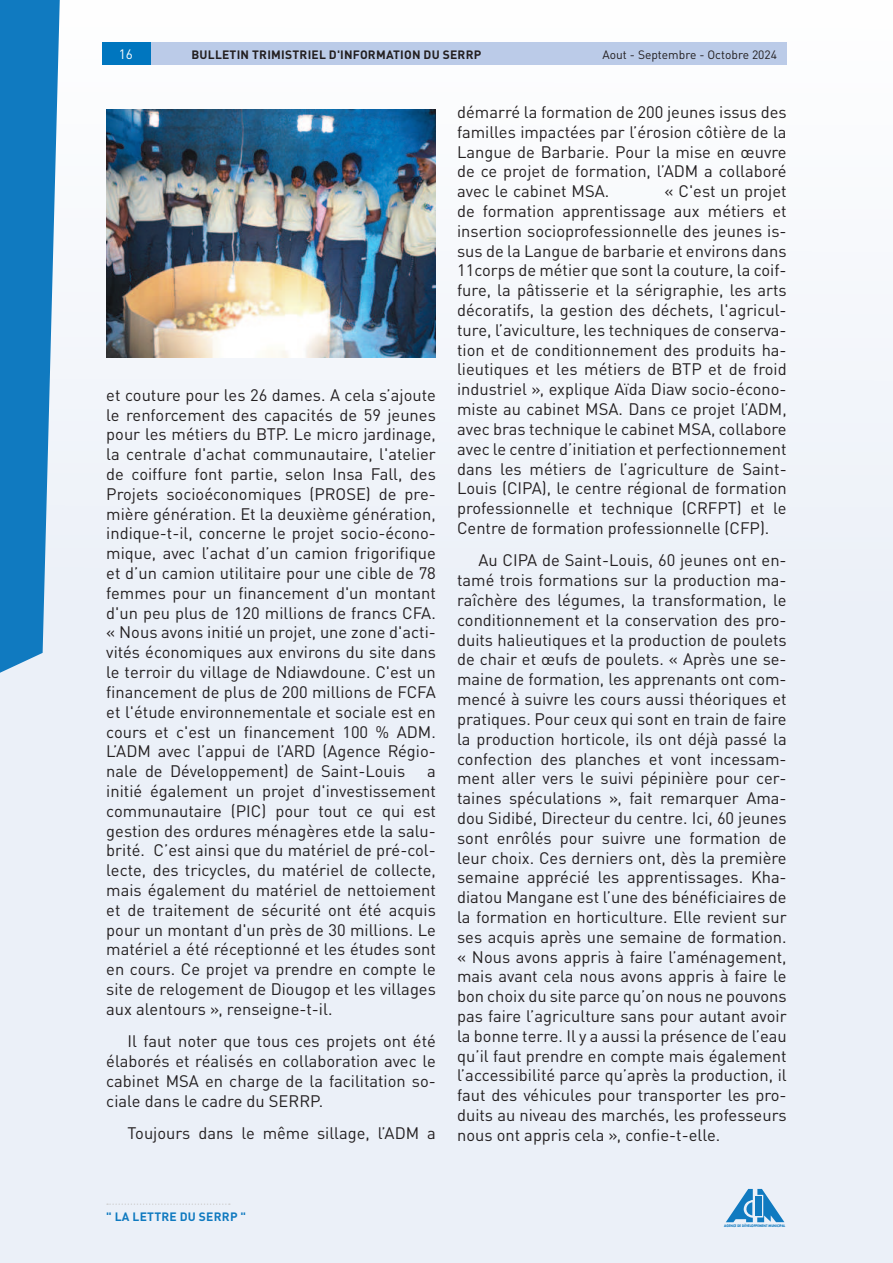
<style>
.page{position:relative;width:893px;height:1263px;background:#ebf0f8}
.page>*{position:absolute;margin:0;border:0;box-sizing:border-box;transform-origin:0 0}
.t1{font:16.5px/19.8px "DIN Pro";color:#231f20;text-align:justify}
.t2{font:13.5px "DIN Pro";color:#fff}
.t3{font:700 12px "DIN Pro";letter-spacing:.02em;color:#231f20}
.t4{font:12px "DIN Pro";color:#231f20}
.t5{font:700 12px "DIN Pro";letter-spacing:.02em;color:#107ac0}
.t6{font:700 3.3px "Futura";letter-spacing:.02em;color:#107ac0;scale:.83 1}
</style>
<div class="page">
<div style="left:102px;top:43px;width:624px;height:22px;background:#0076bf"></div>
<div style="left:151px;top:43px;width:636px;height:22px;background:#bbcbe8"></div>
<svg style="left:107px;top:1203px;width:123px;height:2px"></svg>
<svg style="left:0;top:0;width:66px;height:673px;background:#338dc9"></svg>
<svg style="left:726px;top:1189px;width:58px;height:33px"></svg>
<img style="left:106px;top:110px;width:330px;height:248px">
<p class="t2" style="left:119px;top:46px;width:16px">16</p>
<p class="t4" style="left:602px;top:48px;width:176px">Aout - Septembre - Octobre 2024</p>
<p class="t3" style="left:191px;top:48px;width:291px">BULLETIN TRIMISTRIEL D'INFORMATION DU SERRP</p>
<p class="t1" style="left:106px;top:383px;width:331px">et couture pour les 26 dames. A cela s’ajoute le renforcement des capacités de 59 jeunes pour les métiers du BTP. Le micro jardinage, la centrale d'achat communautaire, l'atelier de coiffure font partie, selon Insa Fall, des Projets socioéconomiques (PROSE) de pre&shy;mière génération. Et la deuxième génération, indique-t-il, concerne le projet socio-écono&shy;mique, avec l’achat d’un camion frigori昀椀que et d’un camion utilitaire pour une cible de 78 femmes pour un 昀椀nancement d'un montant d'un peu plus de 120 millions de francs CFA. « Nous avons initié un projet, une zone d'acti&shy;vités économiques aux environs du site dans le terroir du village de Ndiawdoune. C'est un昀椀nancement de plus de 200 millions de FCFA et l'étude environnementale et sociale est en cours et c'est un 昀椀nancement 100 % ADM.<br>L’ADM avec l’appui de l’ARD (Agence Régio&shy;nale de Développement) de Saint-Louis</p>
<p class="t1" style="left:106px;top:760px;width:331px;text-indent:321px">a initié également un projet d'investissement communautaire (PIC) pour tout ce qui est gestion des ordures ménagères etde la salu&shy;brité. C’est ainsi que du matériel de pré-col&shy;lecte, des tricycles, du matériel de collecte, mais également du matériel de nettoiement et de traitement de sécurité ont été acquis pour un montant d'un près de 30 millions. Le matériel a été réceptionné et les études sont en cours. Ce projet va prendre en compte le site de relogement de Diougop et les villages aux alentours », renseigne-t-il.</p>
<p class="t1" style="left:106px;top:1030px;width:331px;text-indent:21px">Il faut noter que tous ces projets ont été élaborés et réalisés en collaboration avec le cabinet MSA en charge de la facilitation so&shy;ciale dans le cadre du SERRP.</p>
<p class="t1" style="left:128px;top:1122px;width:310px">Toujours dans le même sillage, l’ADM a</p>
<p class="t1" style="left:457px;top:101px;width:331px">démarré la formation de 200 jeunes issus des familles impactées par l’érosion côtière de la Langue de Barbarie. Pour la mise en œuvre de ce projet de formation, l’ADM a collaboré avec le cabinet MSA.</p>
<p class="t1" style="left:457px;top:180px;width:331px;text-indent:207px">« C'est un projet de formation apprentissage aux métiers et insertion socioprofessionnelle des jeunes is&shy;sus de la Langue de barbarie et environs dans 11corps de métier que sont la couture, la coif&shy;fure, la pâtisserie et la sérigraphie, les arts décoratifs, la gestion des déchets, l'agricul&shy;ture, l’aviculture, les techniques de conserva&shy;tion et de conditionnement des produits ha&shy;lieutiques et les métiers de BTP et de froid industriel », explique Aïda Diaw socio-écono&shy;miste au cabinet MSA. Dans ce projet l’ADM, avec bras technique le cabinet MSA, collabore avec le centre d’initiation et perfectionnement dans les métiers de l’agriculture de Saint-Louis (CIPA), le centre régional de formation professionnelle et technique (CRFPT) et le Centre de formation professionnelle (CFP).</p>
<p class="t1" style="left:457px;top:549px;width:331px;text-indent:21px">Au CIPA de Saint-Louis, 60 jeunes ont en&shy;tamé trois formations sur la production ma&shy;raîchère des légumes, la transformation, le conditionnement et la conservation des pro&shy;duits halieutiques et la production de poulets de chair et œufs de poulets. « Après une se&shy;maine de formation, les apprenants ont com&shy;mencé à suivre les cours aussi théoriques et pratiques. Pour ceux qui sont en train de faire la production horticole, ils ont déjà passé la confection des planches et vont incessam&shy;ment aller vers le suivi pépinière pour cer&shy;taines spéculations », fait remarquer Ama&shy;dou Sidibé, Directeur du centre. Ici, 60 jeunes sont enrôlés pour suivre une formation de leur choix. Ces derniers ont, dès la première semaine apprécié les apprentissages. Kha&shy;diatou Mangane est l’une des béné昀椀ciaires de la formation en horticulture. Elle revient sur ses acquis après une semaine de formation. « Nous avons appris à faire l’aménagement, mais avant cela nous avons appris à faire le bon choix du site parce qu’on nous ne pouvons pas faire l’agriculture sans pour autant avoir la bonne terre. Il y a aussi la présence de l’eau qu’il faut prendre en compte mais également l’accessibilité parce qu’après la production, il faut des véhicules pour transporter les pro&shy;duits au niveau des marchés, les professeurs nous ont appris cela », con昀椀e-t-elle.</p>
<p class="t5" style="left:106px;top:1209px;width:141px">" LA LETTRE DU SERRP "</p>
<p class="t6" style="left:724px;top:1223px;width:75px">AGENCE DE DÉVELOPPEMENT MUNICIPAL</p>
</div>
